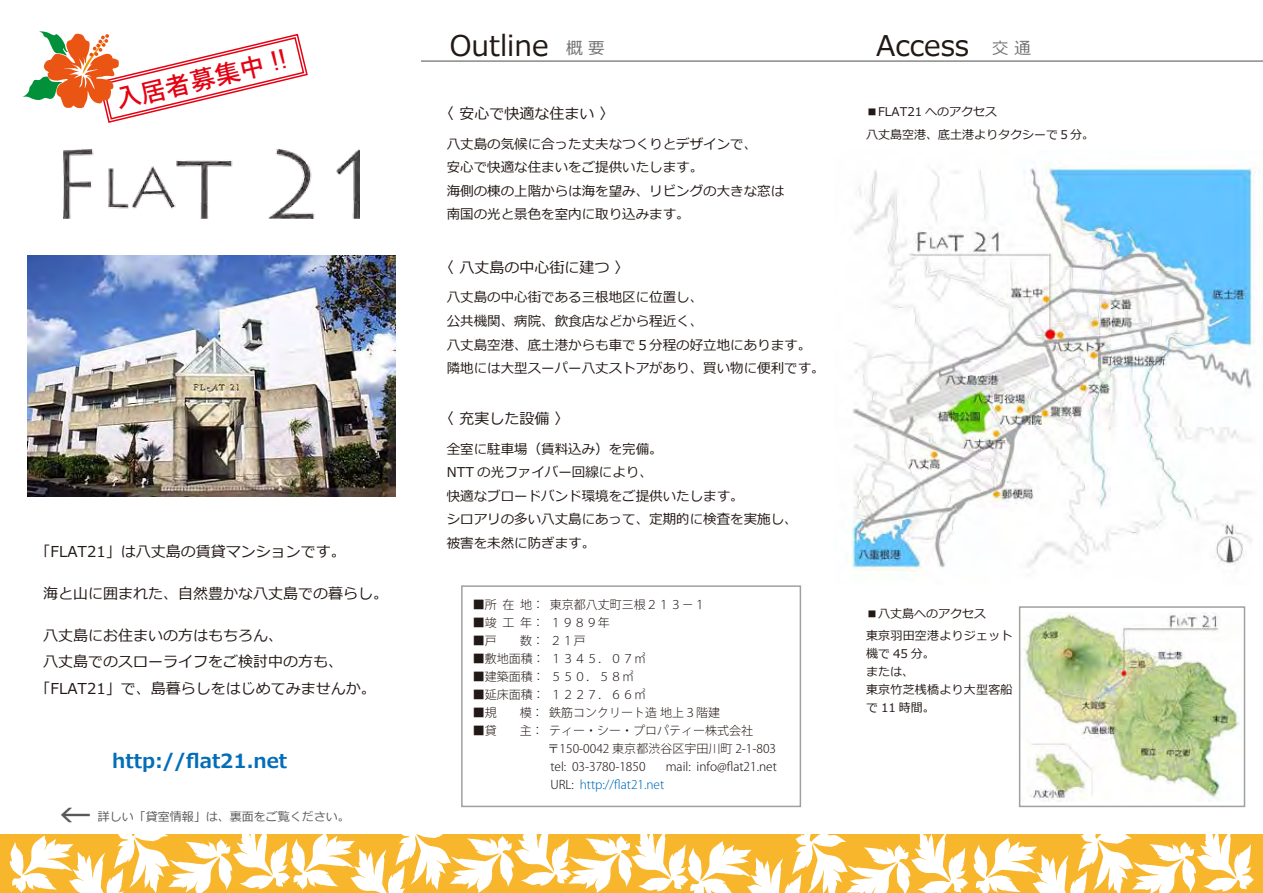
<style>
.page{position:relative;width:1263px;height:893px;background:#fff}
.page>*{position:absolute;margin:0;border:0;box-sizing:border-box;transform-origin:0 0}
.t1{font:700 30px "Meiryo";color:#595757}
.t2{font:28.5px "Meiryo";color:#221815}
.t3{font:25.5px "Osaka";color:#e60012}
.t4{font:700 19.5px "Meiryo";color:#036eb8}
.t5{font:15px "Meiryo";color:#221815}
.t6{font:13.5px/23.7px "Meiryo";color:#221815}
.t7{font:300 12px/18px "Koz Go Pro";color:#221815}
.t8{font:12px/18px "Meiryo";letter-spacing:.02em;color:#221815}
.t9{font:12px/22.5px "Meiryo";color:#221815}
.t10{font:300 12px "Koz Go Pro";color:#036eb8}
.t11{font:12px "Meiryo";color:#595757}
.s1{font-size:16.5px;color:#727171}
.s2{color:#221815}
</style>
<div class="page">
<img style="left:27px;top:255px;width:368px;height:241px">
<svg style="left:9px;top:834px;width:1246px;height:59px"></svg>
<img style="left:63px;top:149px;width:296px;height:70px">
<hr style="left:421px;top:60px;width:842px;height:2px;background:#898989">
<div style="left:461px;top:585px;width:340px;height:222px;border:2px solid #9fa0a0"></div>
<svg style="left:22px;top:31px;width:286px;height:92px"></svg>
<img style="left:1024px;top:613px;width:216px;height:189px">
<div style="left:1019px;top:606px;width:226px;height:201px;border:2px solid #9fa0a0"></div>
<img style="left:846px;top:162px;width:410px;height:414px">
<p class="t3" style="left:112px;top:84px;width:177px;rotate:-14deg">入居者募集中 !!</p>
<p class="t5" style="left:36px;top:541px;width:312px">「FLAT21」は八丈島の賃貸マンションです。</p>
<p class="t5" style="left:43px;top:583px;width:346px">海と山に囲まれた、自然豊かな八丈島での暮らし。</p>
<p class="t5" style="left:43px;top:625px;width:241px">八丈島にお住まいの方はもちろん、</p>
<p class="t5" style="left:43px;top:652px;width:301px">八丈島でのスローライフをご検討中の方も、</p>
<p class="t5" style="left:36px;top:678px;width:342px">「FLAT21」で、島暮らしをはじめてみませんか。</p>
<p class="t4" style="left:112px;top:747px;width:176px">http://flat21.net</p>
<p class="t1" style="left:61px;top:795px;width:31px">←</p>
<p class="t11" style="left:98px;top:808px;width:253px">詳しい「貸室情報」は、裏面をご覧ください。</p>
<p class="t2" style="left:450px;top:25px;width:156px">Outline <span class="s1">概 要</span></p>
<p class="t2" style="left:876px;top:25px;width:156px">Access <span class="s1">交 通</span></p>
<p class="t5" style="left:439px;top:103px;width:177px">〈 安心で快適な住まい 〉</p>
<p class="t6" style="left:447px;top:133px;width:339px">八丈島の気候に合った丈夫なつくりとデザインで、<br>安心で快適な住まいをご提供いたします。　<br>海側の棟の上階からは海を望み、リビングの大きな窓は南国の光と景色を室内に取り込みます。</p>
<p class="t5" style="left:439px;top:257px;width:192px">〈 八丈島の中心街に建つ 〉</p>
<p class="t6" style="left:447px;top:286px;width:379px">八丈島の中心街である三根地区に位置し、<br>公共機関、病院、飲食店などから程近く、<br>八丈島空港、底土港からも車で５分程の好立地にあります。隣地には大型スーパー八丈ストアがあり、買い物に便利です。</p>
<p class="t5" style="left:439px;top:408px;width:132px">〈 充実した設備 〉</p>
<p class="t6" style="left:447px;top:437px;width:352px">全室に駐車場（賃料込み）を完備。<br>NTT の光ファイバー回線により、<br>快適なブロードバンド環境をご提供いたします。<br>シロアリの多い八丈島にあって、定期的に検査を実施し、被害を未然に防ぎます。</p>
<p class="t7" style="left:473px;top:595px;width:235px">■所 在 地 ： 東京都八丈町三根２１３－１</p>
<p class="t7" style="left:473px;top:613px;width:139px">■竣 工 年 ： １９８９年</p>
<p class="t7" style="left:473px;top:631px;width:115px">■戸　 数 ： ２１戸</p>
<p class="t7" style="left:473px;top:649px;width:175px">■敷地面積 ： １３４５．０７㎡</p>
<p class="t7" style="left:473px;top:667px;width:163px">■建築面積 ： ５５０．５８㎡</p>
<p class="t7" style="left:473px;top:685px;width:175px">■延床面積 ： １２２７．６６㎡</p>
<p class="t7" style="left:473px;top:703px;width:25px">■規</p>
<p class="t7" style="left:520px;top:703px;width:202px">模 ： 鉄筋コンクリート造 地上３階建</p>
<p class="t7" style="left:473px;top:721px;width:25px">■貸</p>
<p class="t7" style="left:548px;top:721px;width:230px;text-indent:-28px">主 ： ティー・シー・プロパティー株式会社〒150-0042 東京都渋谷区宇田川町 2-1-803 tel: 03-3780-1850</p>
<p class="t7" style="left:666px;top:757px;width:113px">mail: info@flat21.net</p>
<p class="t10" style="left:550px;top:776px;width:115px"><span class="s2">URL:</span> http://flat21.net</p>
<p class="t9" style="left:866px;top:101px;width:229px">■FLAT21 へのアクセス<br>八丈島空港、底土港よりタクシーで５分。</p>
<p class="t8" style="left:866px;top:603px;width:148px;line-height:22.5px">■八丈島へのアクセス<br>東京羽田空港よりジェット</p>
<p class="t8" style="left:866px;top:645px;width:148px">機で 45 分。<br>または、<br>東京竹芝桟橋より大型客船で 11 時間。</p>
</div>
